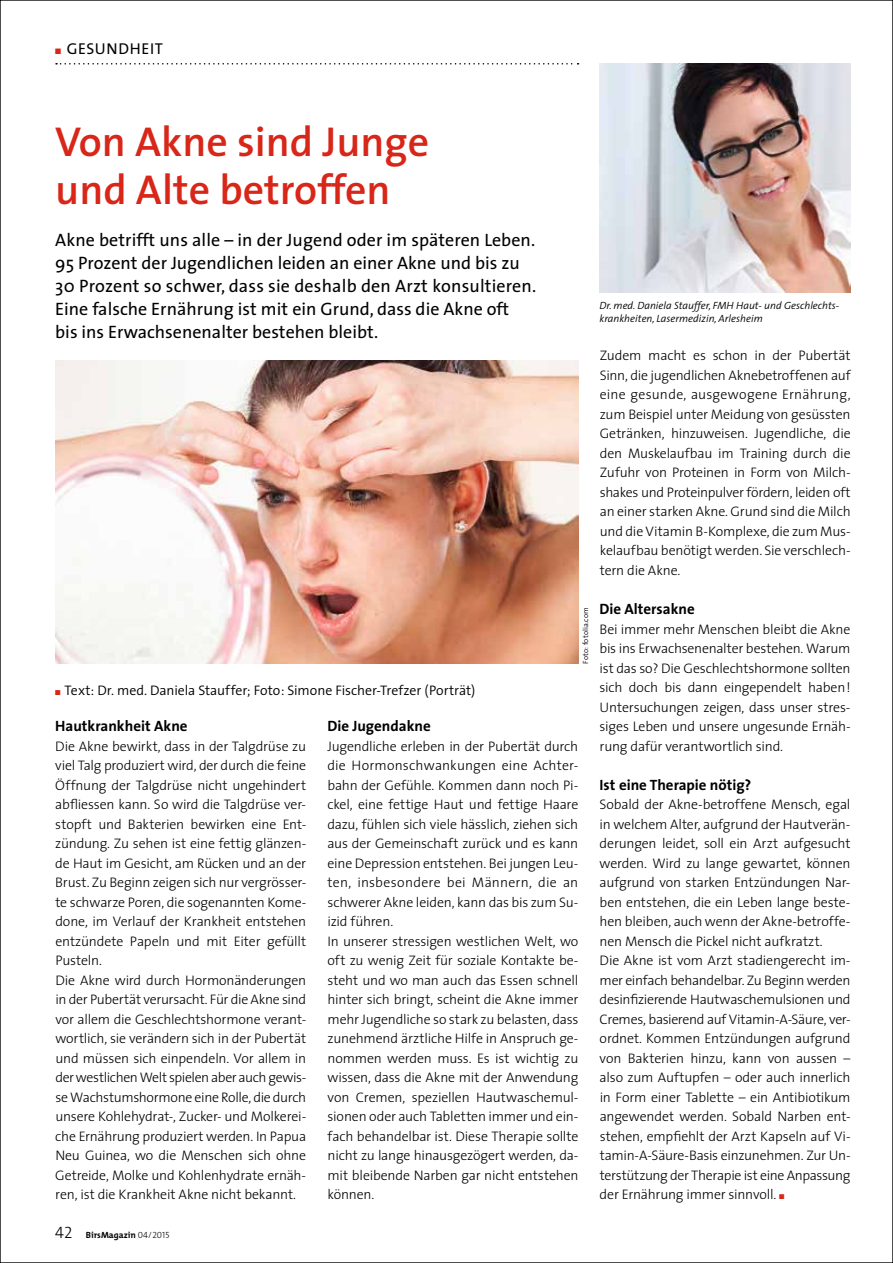
<style>
.page{position:relative;width:893px;height:1263px;background:#fff}
.page>*{position:absolute;margin:0;border:0;box-sizing:border-box;transform-origin:0 0}
.t1{font:600 42px/48px "The Sans";color:#d82618}
.t2{font:18px/23px "The Sans";color:#000}
.t3{font:15.75px "The Sans Caps";letter-spacing:.045em;color:#000}
.t4{font:700 15px "The Sans";color:#000}
.t5{font:300 13.8px/19.5px "The Sans";letter-spacing:-.015em;color:#000}
.t6{font:300 13.8px "The Sans";letter-spacing:-.005em;color:#000}
.t7{font:italic 300 10.5px/13.5px "The Sans";color:#000}
.t8{font:700 9px "The Mix";color:#000}
.t9{font:300 7.5px "The Sans";letter-spacing:.015em;color:#000}
.s1{color:#d82618}
.s2{font-family:"The Sans Light Caps";font-weight:400;font-size:16.5px}
.s3{font-family:"The Sans Light Caps";font-weight:400}
</style>
<div class="page">
<svg style="left:56px;top:63px;width:523px;height:2px"></svg>
<img style="left:600px;top:64px;width:250px;height:228px">
<img style="left:55px;top:361px;width:523px;height:302px">
<p class="t3" style="left:55px;top:36px;width:109px"><span class="s1">■</span> GESUNDHEIT</p>
<h1 class="t1" style="left:55px;top:117px;width:375px">Von Akne sind Junge und Alte betroffen</h1>
<p class="t2" style="left:55px;top:228px;width:482px">Akne betrifft uns alle – in der Jugend oder im späteren Leben.<br>95 Prozent der Jugendlichen leiden an einer Akne und bis zu 30 Prozent so schwer, dass sie deshalb den Arzt konsultieren.<br>Eine falsche Ernährung ist mit ein Grund, dass die Akne oft<br>bis ins Erwachsenenalter bestehen bleibt.</p>
<p class="t9" style="left:579px;top:664px;width:58px;rotate:-90deg">Foto: fotolia.com</p>
<p class="t6" style="left:55px;top:679px;width:422px"><span class="s1">■</span> Text: Dr. med. Daniela Stauffer; Foto: Simone Fischer-Trefzer (Porträt)</p>
<p class="t4" style="left:327px;top:713px;width:105px">Die Jugendakne</p>
<p class="t5" style="left:327px;top:736px;width:253px">Jugendliche erleben in der Pubertät durch die Hormonschwankungen eine Achter&shy;bahn der Gefühle. Kommen dann noch Pi&shy;ckel, eine fettige Haut und fettige Haare dazu, fühlen sich viele hässlich, ziehen sich aus der Gemeinschaft zurück und es kann eine Depression entstehen. Bei jungen Leu&shy;ten, insbesondere bei Männern, die an schwerer Akne leiden, kann das bis zum Su&shy;izid führen.<br>In unserer stressigen westlichen Welt, wo oft zu wenig Zeit für soziale Kontakte be&shy;steht und wo man auch das Essen schnell hinter sich bringt, scheint die Akne immer mehr Jugendliche so stark zu belasten, dass zunehmend ärztliche Hilfe in Anspruch ge&shy;nommen werden muss. Es ist wichtig zu wissen, dass die Akne mit der Anwendung von Cremen, speziellen Hautwaschemul&shy;sionen oder auch Tabletten immer und ein&shy;fach behandelbar ist. Diese Therapie sollte nicht zu lange hinausgezögert werden, da&shy;mit bleibende Narben gar nicht entstehen können.</p>
<p class="t4" style="left:55px;top:713px;width:134px">Hautkrankheit Akne</p>
<p class="t5" style="left:55px;top:736px;width:252px">Die Akne bewirkt, dass in der Talgdrüse zu viel Talg produziert wird, der durch die feine Öffnung der Talgdrüse nicht ungehindert abfliessen kann. So wird die Talgdrüse ver&shy;stopft und Bakterien bewirken eine Ent&shy;zündung. Zu sehen ist eine fettig glänzen&shy;de Haut im Gesicht, am Rücken und an der Brust. Zu Beginn zeigen sich nur vergrösser&shy;te schwarze Poren, die sogenannten Kome&shy;done, im Verlauf der Krankheit entstehen entzündete Papeln und mit Eiter gefüllt Pusteln.<br>Die Akne wird durch Hormonänderungen in der Pubertät verursacht. Für die Akne sind vor allem die Geschlechtshormone verant&shy;wortlich, sie verändern sich in der Pubertät und müssen sich einpendeln. Vor allem in derwestlichenWelt spielenaberauchgewis&shy;se Wachstumshormone eine Rolle, die durch unsere Kohlehydrat-, Zucker- und Molkerei&shy;che Ernährung produziert werden. In Papua Neu Guinea, wo die Menschen sich ohne Getreide, Molke und Kohlenhydrate ernäh&shy;ren, ist die Krankheit Akne nicht bekannt.</p>
<p class="t8" style="left:55px;top:1227px;width:116px"><span class="s2">42</span> BirsMagazin <span class="s3">04/2015</span></p>
<p class="t7" style="left:600px;top:298px;width:240px">Dr. med. Daniela Stauffer, FMH Haut- und Geschlechts&shy;krankheiten, Lasermedizin, Arlesheim</p>
<p class="t5" style="left:600px;top:346px;width:252px;text-align:justify">Zudem macht es schon in der Pubertät Sinn, die jugendlichen Aknebetroffenen auf eine gesunde, ausgewogene Ernährung, zum Beispiel unter Meidung von gesüssten Getränken, hinzuweisen. Jugendliche, die den Muskelaufbau im Training durch die Zufuhr von Proteinen in Form von Milch&shy;shakes und Proteinpulver fördern, leiden oft an einer starken Akne. Grund sind die Milch und die Vitamin B-Komplexe, die zum Mus&shy;kelaufbau benötigt werden. Sie verschlech&shy;tern die Akne.</p>
<p class="t4" style="left:600px;top:596px;width:97px">Die Altersakne</p>
<p class="t5" style="left:600px;top:619px;width:252px;text-align:justify">Bei immer mehr Menschen bleibt die Akne bis ins Erwachsenenalter bestehen. Warum ist das so? Die Geschlechtshormone sollten sich doch bis dann eingependelt haben!<br>Untersuchungen zeigen, dass unser stres&shy;siges Leben und unsere ungesunde Ernäh&shy;rung dafür verantwortlich sind.</p>
<p class="t4" style="left:600px;top:772px;width:153px">Ist eine Therapie nötig?</p>
<p class="t5" style="left:600px;top:794px;width:252px">Sobald der Akne-betroffene Mensch, egal in welchem Alter, aufgrund der Hautverän&shy;derungen leidet, soll ein Arzt aufgesucht werden. Wird zu lange gewartet, können aufgrund von starken Entzündungen Nar&shy;ben entstehen, die ein Leben lange beste&shy;hen bleiben, auch wenn der Akne-betroffe&shy;nen Mensch die Pickel nicht aufkratzt.<br>Die Akne ist vom Arzt stadiengerecht im&shy;mer einfach behandelbar. Zu Beginn werden desinfizierende Hautwaschemulsionen und Cremes, basierend auf Vitamin-A-Säure, ver&shy;ordnet. Kommen Entzündungen aufgrund von Bakterien hinzu, kann von aussen – also zum Auftupfen – oder auch innerlich in Form einer Tablette – ein Antibiotikum angewendet werden. Sobald Narben ent&shy;stehen, empfiehlt der Arzt Kapseln auf Vi&shy;tamin-A-Säure-Basis einzunehmen. Zur Un&shy;terstützung der Therapie ist eine Anpassung der Ernährung immer sinnvoll. <span class="s1">■</span></p>
</div>
